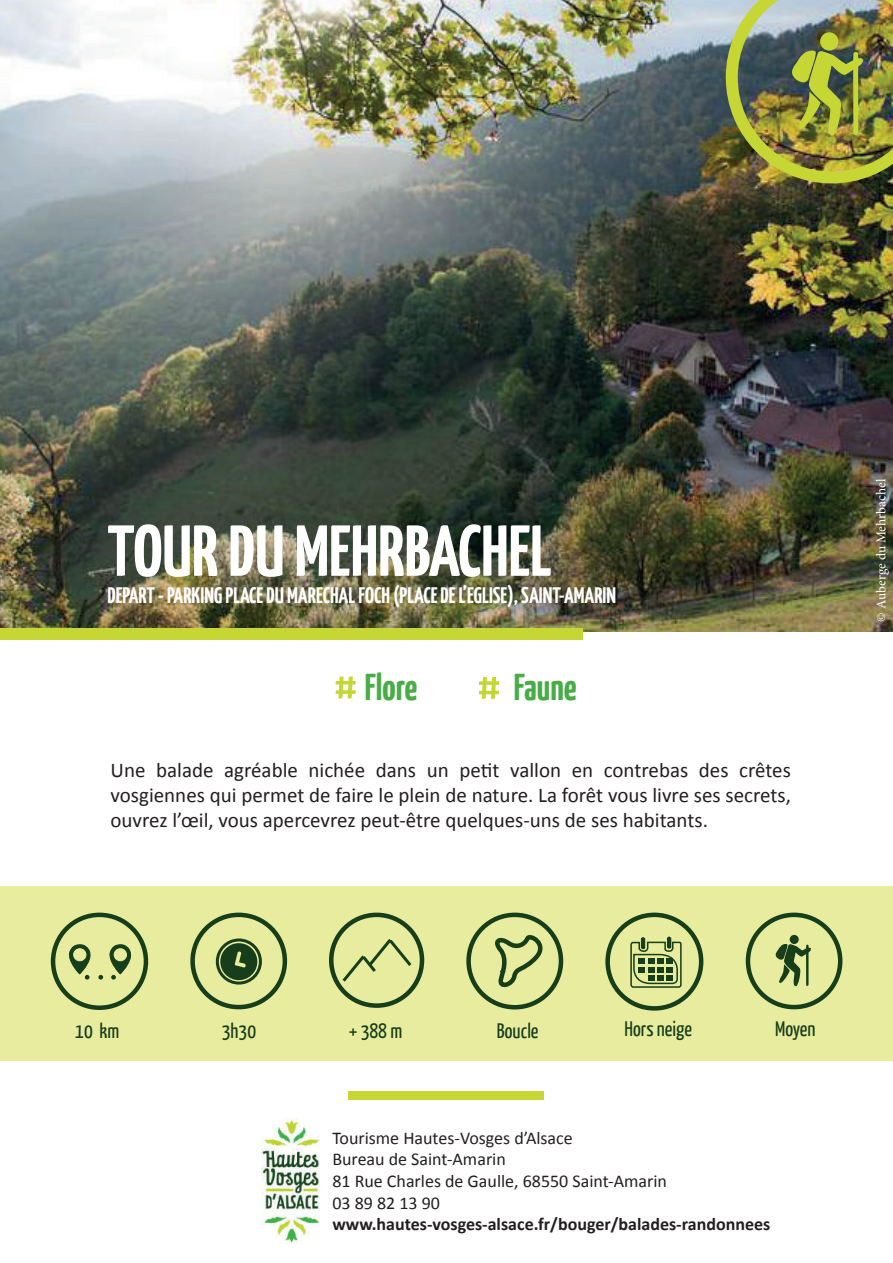
<style>
.page{position:relative;width:893px;height:1263px;background:#fff}
.page>*{position:absolute;margin:0;border:0;box-sizing:border-box;transform-origin:0 0}
.t1{font:700 72px "Yanone Kaffeesatz";color:#fff}
.t2{font:700 37.5px "Yanone Kaffeesatz";color:#48ac47}
.t3{font:700 22.5px "Yanone Kaffeesatz";color:#fff}
.t4{font:21px/25.2px "Calibri";color:#231f20;text-align:justify}
.t5{font:21px "Yanone Kaffeesatz";color:#173e1a}
.t6{font:18px/21.6px "Calibri";color:#231f20}
.t7{font:700 18px "Calibri";color:#231f20}
.t8{font:13.5px "Minion Pro";letter-spacing:-.005em;color:#fff}
.s1{font-weight:400;font-size:55.5px;color:#c6d635}
</style>
<div class="page">
<img style="left:0;top:0;width:893px;height:632px">
<div style="left:349px;top:1091px;width:195px;height:8px;background:#c6d635"></div>
<div style="left:1px;top:887px;width:892px;height:174px;background:#e8ec9f"></div>
<div style="left:0;top:628px;width:583px;height:11px;background:#c6d635"></div>
<img style="left:726px;top:0;width:167px;height:183px">
<svg style="left:339px;top:935px;width:75px;height:50px"></svg>
<div style="left:329px;top:912px;width:95px;height:96px;border:4px solid #173e1a;border-radius:50%"></div>
<div style="left:51px;top:912px;width:97px;height:98px;border:4px solid #173e1a;border-radius:50%"></div>
<svg style="left:68px;top:944px;width:64px;height:35px"></svg>
<svg style="left:217px;top:940px;width:43px;height:43px"></svg>
<div style="left:216px;top:938px;width:46px;height:46px;border:3px solid #173e1a;border-radius:50%"></div>
<svg style="left:220px;top:943px;width:37px;height:37px"></svg>
<div style="left:190px;top:912px;width:97px;height:97px;border:4px solid #173e1a;border-radius:50%"></div>
<svg style="left:495px;top:927px;width:53px;height:61px"></svg>
<div style="left:466px;top:912px;width:97px;height:97px;border:4px solid #173e1a;border-radius:50%"></div>
<svg style="left:630px;top:936px;width:52px;height:52px"></svg>
<div style="left:605px;top:912px;width:98px;height:99px;border:4px solid #173e1a;border-radius:50%"></div>
<div style="left:790px;top:936px;width:8px;height:7px;background:#173e1a;border-radius:50%"></div>
<div style="left:790px;top:935px;width:9px;height:9px;border:2px solid #173e1a;border-radius:50%"></div>
<svg style="left:775px;top:943px;width:36px;height:44px"></svg>
<div style="left:746px;top:912px;width:96px;height:97px;border:4px solid #173e1a;border-radius:50%"></div>
<img style="left:261px;top:1119px;width:58px;height:125px">
<h1 class="t1" style="left:107px;top:503px;width:446px">TOUR DU MEHRBACHEL</h1>
<p class="t3" style="left:107px;top:580px;width:510px">DEPART - PARKING PLACE DU MARECHAL FOCH (PLACE DE L’EGLISE), SAINT-AMARIN</p>
<h2 class="t2" style="left:334px;top:662px;width:244px"><span class="s1">#</span> Flore <span class="s1">#</span> Faune</h2>
<p class="t4" style="left:111px;top:757px;width:682px">Une balade agréable nichée dans un petit vallon en contrebas des crêtes vosgiennes qui permet de faire le plein de nature. La forêt vous livre ses secrets, ouvrez l’œil, vous apercevrez peut-être quelques-uns de ses habitants.</p>
<p class="t8" style="left:872px;top:621px;width:144px;rotate:-90deg">© Auberge du Mehrbachel</p>
<p class="t5" style="left:75px;top:1018px;width:45px">10 km</p>
<p class="t5" style="left:222px;top:1018px;width:36px">3h30</p>
<p class="t5" style="left:349px;top:1017px;width:55px">+ 388 m</p>
<p class="t5" style="left:497px;top:1018px;width:43px">Boucle</p>
<p class="t5" style="left:624px;top:1016px;width:69px">Hors neige</p>
<p class="t5" style="left:775px;top:1015px;width:42px">Moyen</p>
<p class="t6" style="left:332px;top:1127px;width:336px">Tourisme Hautes-Vosges d’Alsace<br>Bureau de Saint-Amarin<br>81 Rue Charles de Gaulle, 68550 Saint-Amarin<br>03 89 82 13 90</p>
<p class="t7" style="left:332px;top:1213px;width:439px">www.hautes-vosges-alsace.fr/bouger/balades-randonnees</p>
</div>
